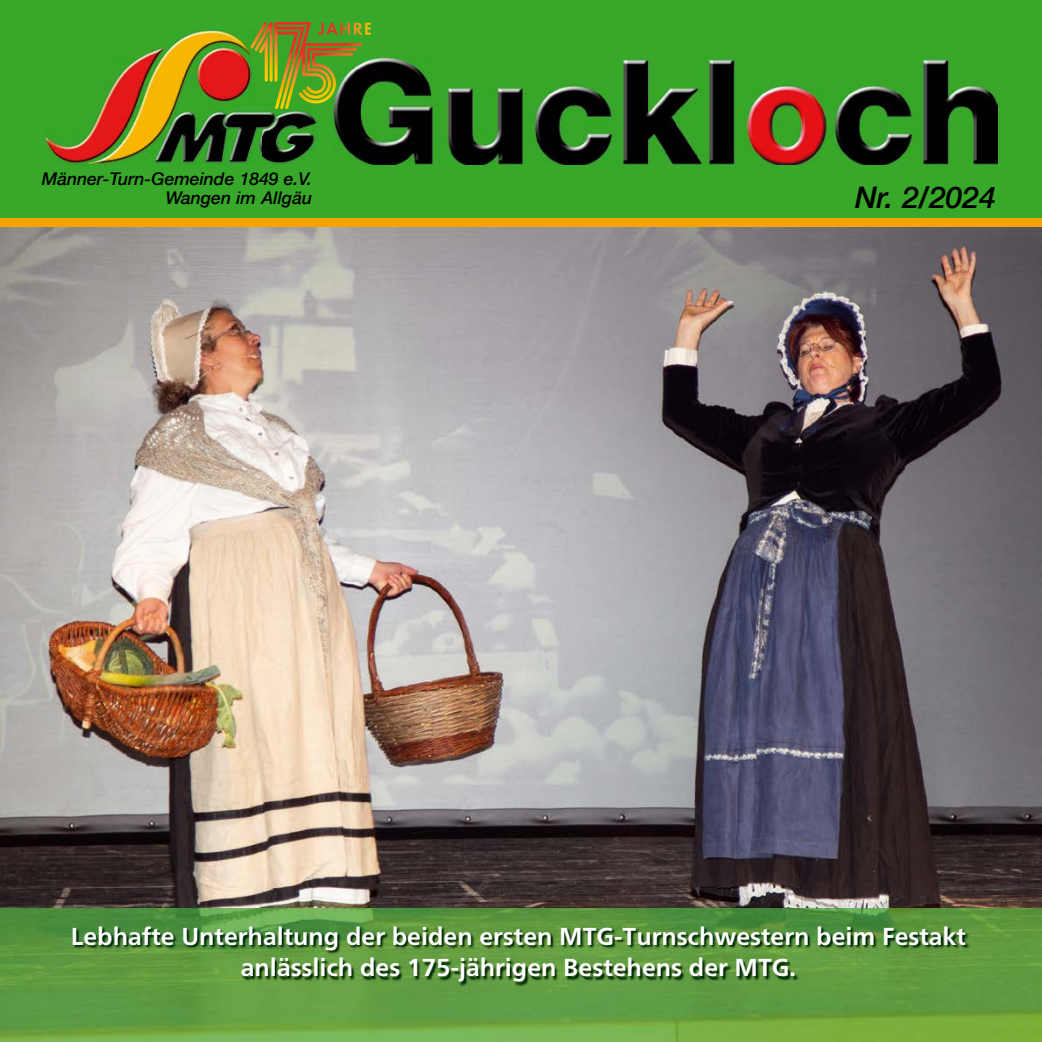
<style>
.page{position:relative;width:1042px;height:1042px;background:#fff}
.page>*{position:absolute;margin:0;border:0;box-sizing:border-box;transform-origin:0 0}
.t1{font:italic 500 29.75px "Helvetica Neue";color:#000}
.t2{font:700 24.5px/31.5px "Frutiger Neue LT";color:#fff;text-align:center}
.t3{font:italic 500 17.5px/19.2px "Helvetica Neue";color:#000;text-align:right}
</style>
<div class="page">
<img style="left:0;top:227px;width:1042px;height:815px">
<div style="left:0;top:0;width:1042px;height:223px;background:#37a829"></div>
<div style="left:0;top:218px;width:1042px;height:9px;background:#f5a300"></div>
<img style="left:45px;top:30px;width:272px;height:134px">
<img style="left:333px;top:58px;width:664px;height:107px">
<svg style="left:250px;top:22px;width:121px;height:87px"></svg>
<img style="left:73px;top:925px;width:896px;height:61px">
<p class="t3" style="left:42px;top:168px;width:272px">Männer-Turn-Gemeinde 1849 e.V.<br>Wangen im Allgäu</p>
<p class="t1" style="left:855px;top:172px;width:142px">Nr. 2/2024</p>
<p class="t2" style="left:71px;top:920px;width:896px">Lebhafte Unterhaltung der beiden ersten MTG-Turnschwestern beim Festakt anlässlich des 175-jährigen Bestehens der MTG.</p>
</div>
